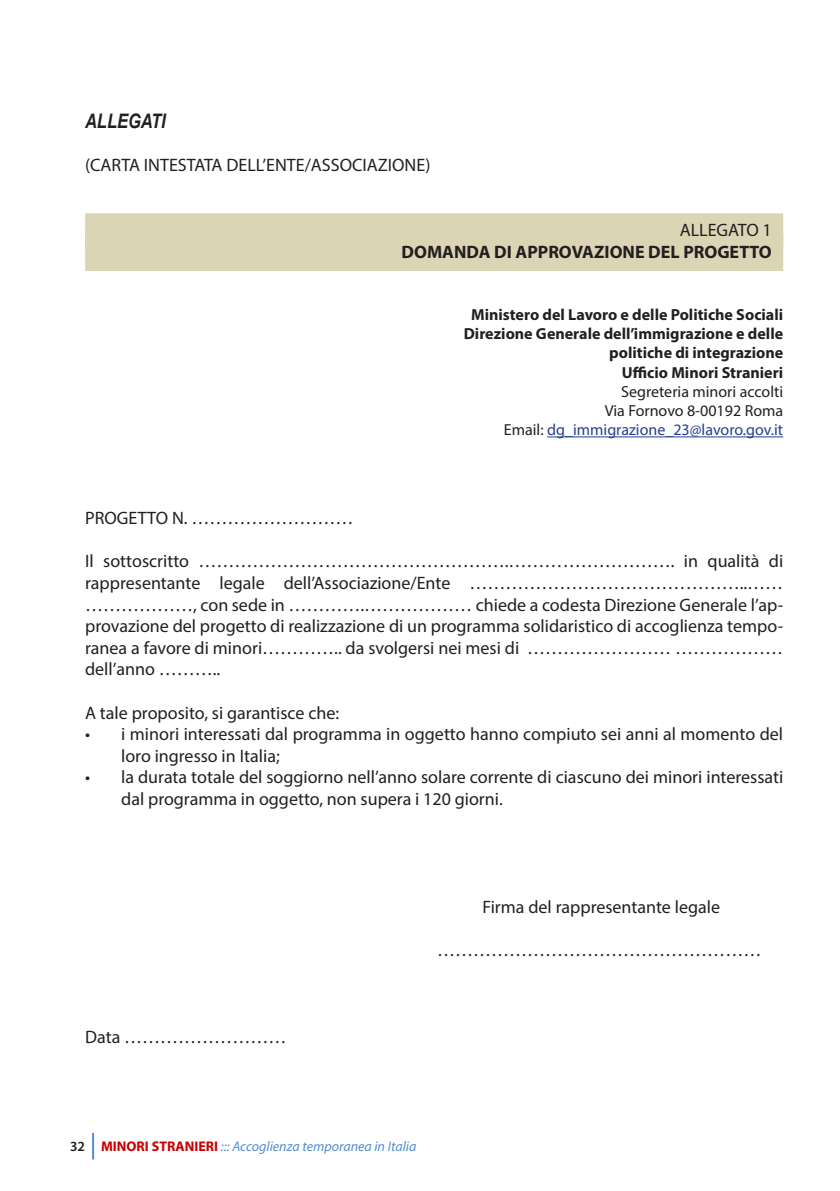
<style>
.page{position:relative;width:840px;height:1191px;background:#fff}
.page>*{position:absolute;margin:0;border:0;box-sizing:border-box;transform-origin:0 0}
.Stile1{font:italic 700 20px "Arial Narrow";color:#231f20}
.Testo_Base{font:18px/21.6px "Myriad Pro";color:#231f20}
.Bold_dx{font:700 18px "Myriad Pro";color:#231f20}
.Underlined_dx{font:18px "Myriad Pro";color:#231f20}
.Body_Text{font:700 16px/19.2px "Myriad Pro";color:#231f20;text-align:right}
.Body_Text-2{font:16px "Myriad Pro";color:#231f20}
.Body_Text-3{font:16px "Myriad Pro";color:#253f8e}
.t1{font:italic 14px "Myriad Pro";color:#548dd4}
.s1{color:#231f20}
.s2{font-weight:600;font-style:normal;color:#231f20}
.s3{font-weight:700;font-style:normal;color:#c90000}
</style>
<div class="page">
<hr style="left:92px;top:1133px;width:2px;height:26px;background:#548dd4">
<div style="left:85px;top:213px;width:697px;height:36px;background:#dcd5b5"></div>
<div style="left:85px;top:235px;width:697px;height:36px;background:#dcd5b5"></div>
<hr style="left:547px;top:436px;width:235px;height:1px;background:#253f8e">
<p class="Stile1" style="left:85px;top:106px;width:82px">ALLEGATI</p>
<p class="Testo_Base" style="left:85px;top:154px;width:346px">(CARTA INTESTATA DELL’ENTE/ASSOCIAZIONE)</p>
<p class="Underlined_dx" style="left:679px;top:219px;width:94px">ALLEGATO 1</p>
<p class="Bold_dx" style="left:401px;top:240px;width:371px">DOMANDA DI APPROVAZIONE DEL PROGETTO</p>
<p class="Body_Text" style="left:471px;top:304px;width:313px">Ministero del Lavoro e delle Politiche Sociali</p>
<p class="Body_Text" style="left:463px;top:324px;width:321px">Direzione Generale dell’immigrazione e delle politiche di integrazione</p>
<p class="Body_Text" style="left:621px;top:362px;width:163px">Ufficio Minori Stranieri</p>
<p class="Body_Text-2" style="left:620px;top:382px;width:163px">Segreteria minori accolti</p>
<p class="Body_Text-2" style="left:604px;top:401px;width:180px">Via Fornovo 8-00192 Roma</p>
<p class="Body_Text-3" style="left:503px;top:420px;width:280px"><span class="s1">Email:</span> dg_immigrazione_23@lavoro.gov.it</p>
<p class="Testo_Base" style="left:85px;top:507px;width:270px">PROGETTO N. ………………………</p>
<p class="Testo_Base" style="left:85px;top:550px;width:699px;text-align:justify">Il sottoscritto …………………………………………….………………………. in qualità di rappresentante legale dell’Associazione/Ente ……………………………………….. …… ………………, con sede in ………….……………… chiede a codesta Direzione Generale l’ap&shy;provazione del progetto di realizzazione di un programma solidaristico di accoglienza tempo&shy;ranea a favore di minori………….. da svolgersi nei mesi di …………………… ……………… dell’anno ………..</p>
<p class="Testo_Base" style="left:85px;top:701px;width:255px">A tale proposito, si garantisce che:</p>
<p class="Testo_Base" style="left:121px;top:723px;width:663px;text-indent:-36px">• i minori interessati dal programma in oggetto hanno compiuto sei anni al momento del loro ingresso in Italia;</p>
<p class="Testo_Base" style="left:121px;top:766px;width:663px;text-indent:-36px">• la durata totale del soggiorno nell’anno solare corrente di ciascuno dei minori interessati dal programma in oggetto, non supera i 120 giorni.</p>
<p class="Testo_Base" style="left:85px;top:1025px;width:203px">Data ………………………</p>
<p class="Testo_Base" style="left:482px;top:896px;width:239px">Firma del rappresentante legale</p>
<p class="Testo_Base" style="left:437px;top:939px;width:325px">………………………………………………</p>
<p class="t1" style="left:70px;top:1138px;width:348px"><span class="s2">32</span> <span class="s3">MINORI STRANIERI</span> ::: Accoglienza temporanea in Italia</p>
</div>
